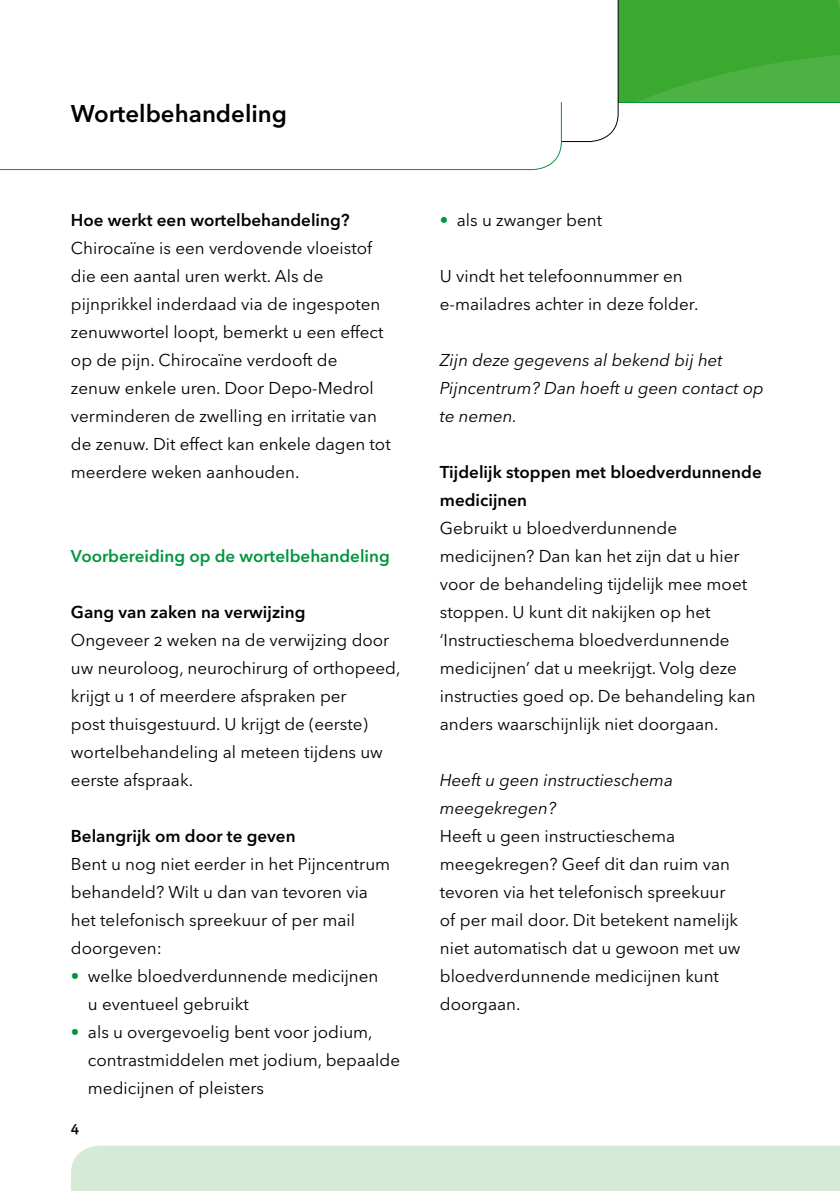
<style>
.page{position:relative;width:840px;height:1191px;background:#fff}
.page>*{position:absolute;margin:0;border:0;box-sizing:border-box;transform-origin:0 0}
.t1{font:600 24px "Avenir Next LT Pro";color:#000}
.t2{font:17px/28px "Avenir Next LT Pro";color:#000}
.t3{font:600 17px/28px "Avenir Next LT Pro";color:#000}
.t4{font:italic 17px/28px "Avenir Next LT Pro";color:#000}
.t5{font:600 17px "Avenir Next LT Pro";color:#00963f}
.t6{font:600 14px "Avenir Next LT Pro";color:#000}
.s1{font-family:"Helvetica Neue LT";color:#00963f}
</style>
<div class="page">
<svg style="left:0;top:0;width:839px;height:171px"></svg>
<div style="left:71px;top:1145px;width:768px;height:46px;background:#d6ead8"></div>
<h1 class="t1" style="left:71px;top:99px;width:217px">Wortelbehandeling</h1>
<p class="t3" style="left:71px;top:206px;width:280px">Hoe werkt een wortelbehandeling?</p>
<p class="t2" style="left:71px;top:234px;width:321px">Chirocaïne is een verdovende vloeistof die een aantal uren werkt. Als de pijnprikkel inderdaad via de ingespoten zenuwwortel loopt, bemerkt u een effect op de pijn. Chirocaïne verdooft de zenuw enkele uren. Door Depo-Medrol verminderen de zwelling en irritatie van de zenuw. Dit effect kan enkele dagen tot meerdere weken aanhouden.</p>
<p class="t5" style="left:71px;top:546px;width:320px">Voorbereiding op de wortelbehandeling</p>
<p class="t3" style="left:71px;top:598px;width:236px">Gang van zaken na verwijzing</p>
<p class="t2" style="left:71px;top:626px;width:331px">Ongeveer 2 weken na de verwijzing door uw neuroloog, neurochirurg of orthopeed, krijgt u 1 of meerdere afspraken per<br>post thuisgestuurd. U krijgt de (eerste) wortelbehandeling al meteen tijdens uw eerste afspraak.</p>
<p class="t3" style="left:71px;top:822px;width:226px">Belangrijk om door te geven</p>
<p class="t2" style="left:71px;top:850px;width:321px">Bent u nog niet eerder in het Pijncentrum behandeld? Wilt u dan van tevoren via het telefonisch spreekuur of per mail doorgeven:</p>
<p class="t2" style="left:88px;top:962px;width:292px;text-indent:-17px"><span class="s1">•</span> welke bloedverdunnende medicijnen u eventueel gebruikt</p>
<p class="t2" style="left:88px;top:1018px;width:313px;text-indent:-17px"><span class="s1">•</span> als u overgevoelig bent voor jodium, contrastmiddelen met jodium, bepaalde medicijnen of pleisters</p>
<p class="t6" style="left:71px;top:1118px;width:10px">4</p>
<p class="t2" style="left:439px;top:206px;width:164px"><span class="s1">•</span> als u zwanger bent</p>
<p class="t2" style="left:439px;top:262px;width:260px">U vindt het telefoonnummer en e-mailadres achter in deze folder.</p>
<p class="t4" style="left:439px;top:346px;width:325px">Zijn deze gegevens al bekend bij het<br>Pijncentrum? Dan hoeft u geen contact op te nemen.</p>
<p class="t3" style="left:439px;top:458px;width:323px">Tijdelijk stoppen met bloedverdunnende medicijnen</p>
<p class="t2" style="left:439px;top:514px;width:317px">Gebruikt u bloedverdunnende medicijnen? Dan kan het zijn dat u hier voor de behandeling tijdelijk mee moet stoppen. U kunt dit nakijken op het ‘Instructieschema bloedverdunnende medicijnen’ dat u meekrijgt. Volg deze instructies goed op. De behandeling kan anders waarschijnlijk niet doorgaan.</p>
<p class="t4" style="left:439px;top:766px;width:235px">Heeft u geen instructieschema meegekregen?</p>
<p class="t2" style="left:439px;top:822px;width:302px">Heeft u geen instructieschema meegekregen? Geef dit dan ruim van tevoren via het telefonisch spreekuur of per mail door. Dit betekent namelijk niet automatisch dat u gewoon met uw bloedverdunnende medicijnen kunt doorgaan.</p>
</div>
